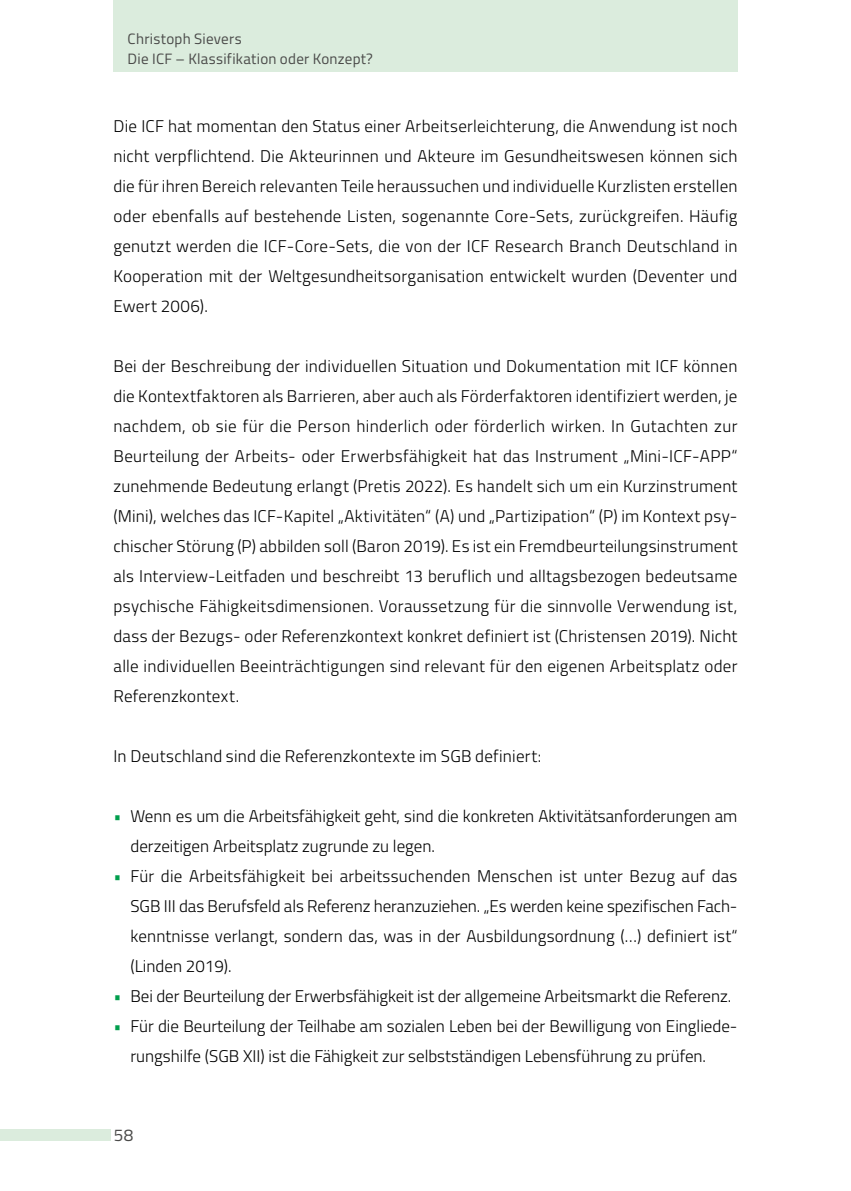
<style>
.page{position:relative;width:851px;height:1191px;background:#fff}
.page>*{position:absolute;margin:0;border:0;box-sizing:border-box;transform-origin:0 0}
.Blocksatz__Raster_au{font:300 17px/30px "Titillium";color:#000;text-align:justify}
.t1{font:17px "Titillium";color:#4a4a49}
.t2{font:15px/20px "Titillium";letter-spacing:.015em;color:#4a4a49}
.s1{color:#009e4d}
</style>
<div class="page">
<div style="left:113px;top:0;width:624px;height:71px;background:#dbecdd"></div>
<div style="left:0;top:1129px;width:111px;height:11px;background:#dbecdd"></div>
<p class="t2" style="left:128px;top:28px;width:247px">Christoph Sievers<br>Die ICF – Klassifikation oder Konzept?</p>
<p class="Blocksatz__Raster_au" style="left:113px;top:110px;width:625px">Die ICF hat momentan den Status einer Arbeitserleichterung, die Anwendung ist noch nicht verpflichtend. Die Akteurinnen und Akteure im Gesundheitswesen können sich die für ihren Bereich relevanten Teile heraussuchen und individuelle Kurzlisten erstellen oder ebenfalls auf bestehende Listen, sogenannte Core-Sets, zurückgreifen. Häufig genutzt werden die ICF-Core-Sets, die von der ICF Research Branch Deutschland in Kooperation mit der Weltgesundheitsorganisation entwickelt wurden (Deventer und Ewert 2006).</p>
<p class="Blocksatz__Raster_au" style="left:113px;top:350px;width:625px">Bei der Beschreibung der individuellen Situation und Dokumentation mit ICF können die Kontextfaktoren als Barrieren, aber auch als Förderfaktoren identifiziert werden, je nachdem, ob sie für die Person hinderlich oder förderlich wirken. In Gutachten zur Beurteilung der Arbeits- oder Erwerbsfähigkeit hat das Instrument „Mini-ICF-APP“ zunehmende Bedeutung erlangt (Pretis 2022). Es handelt sich um ein Kurzinstrument (Mini), welches das ICF-Kapitel „Aktivitäten“ (A) und „Partizipation“ (P) im Kontext psy&shy;chischer Störung (P) abbilden soll (Baron 2019). Es ist ein Fremdbeurteilungsinstrument als Interview-Leitfaden und beschreibt 13 beruflich und alltagsbezogen bedeutsame psychische Fähigkeitsdimensionen. Voraussetzung für die sinnvolle Verwendung ist, dass der Bezugs- oder Referenzkontext konkret definiert ist (Christensen 2019). Nicht alle individuellen Beeinträchtigungen sind relevant für den eigenen Arbeitsplatz oder Referenzkontext.</p>
<p class="Blocksatz__Raster_au" style="left:113px;top:740px;width:429px">In Deutschland sind die Referenzkontexte im SGB definiert:</p>
<p class="Blocksatz__Raster_au" style="left:130px;top:800px;width:608px;text-indent:-17px"><span class="s1">•</span> Wenn es um die Arbeitsfähigkeit geht, sind die konkreten Aktivitätsanforderungen am derzeitigen Arbeitsplatz zugrunde zu legen.</p>
<p class="Blocksatz__Raster_au" style="left:130px;top:860px;width:608px;text-indent:-17px"><span class="s1">•</span> Für die Arbeitsfähigkeit bei arbeitssuchenden Menschen ist unter Bezug auf das SGB III das Berufsfeld als Referenz heranzuziehen. „Es werden keine spezifischen Fach&shy;kenntnisse verlangt, sondern das, was in der Ausbildungsordnung (…) definiert ist“ (Linden 2019).</p>
<p class="Blocksatz__Raster_au" style="left:113px;top:980px;width:619px"><span class="s1">•</span> Bei der Beurteilung der Erwerbsfähigkeit ist der allgemeine Arbeitsmarkt die Referenz.</p>
<p class="Blocksatz__Raster_au" style="left:130px;top:1010px;width:608px;text-indent:-17px"><span class="s1">•</span> Für die Beurteilung der Teilhabe am sozialen Leben bei der Bewilligung von Eingliede&shy;rungshilfe (SGB XII) ist die Fähigkeit zur selbstständigen Lebensführung zu prüfen.</p>
<p class="t1" style="left:114px;top:1122px;width:21px">58</p>
</div>
